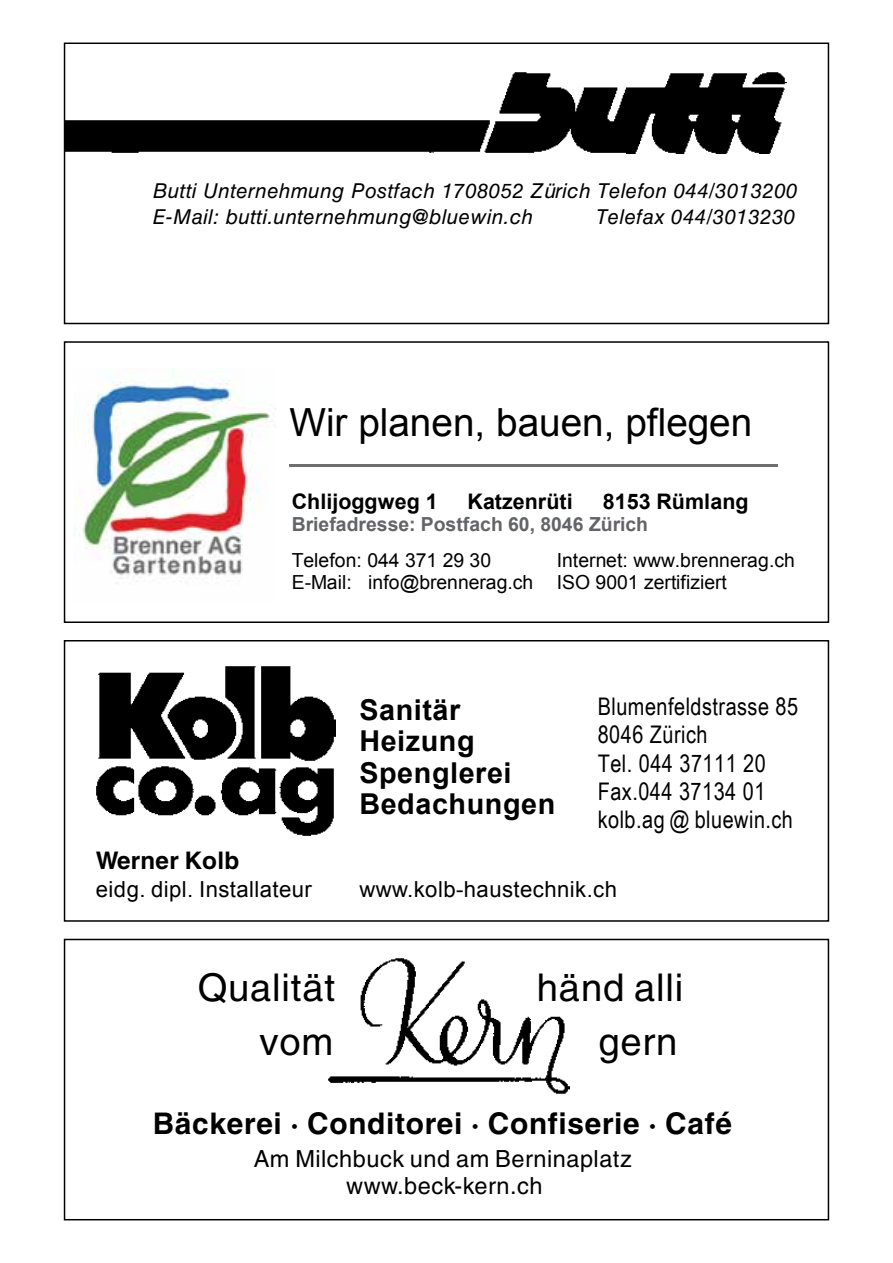
<style>
.page{position:relative;width:893px;height:1263px;background:#fff}
.page>*{position:absolute;margin:0;border:0;box-sizing:border-box;transform-origin:0 0}
.t1{font:38.7px "Arial";color:#000}
.t2{font:38.25px/54.4px "Helvetica LT Std";letter-spacing:.02em;color:#000;text-align:right}
.t3{font:700 29.85px "Helvetica LT Std";letter-spacing:.025em;color:#000}
.t4{font:700 28.8px/31.3px "Arial";letter-spacing:.02em;color:#000}
.t5{font:24.3px/28.2px "Arial Narrow";letter-spacing:.02em;color:#000}
.t6{font:700 24.3px "Helvetica LT Std";letter-spacing:.01em;color:#000}
.t7{font:23.55px/27.2px "Helvetica LT Std";letter-spacing:.02em;color:#000;text-align:center}
.t8{font:22.2px "Arial";letter-spacing:.02em;color:#000}
.t9{font:700 21.45px "Arial";color:#000}
.t10{font:italic 20.55px/25.8px "Helvetica LT Std";letter-spacing:.02em;color:#000}
.t11{font:19.35px/22.2px "Arial";color:#000}
.t12{font:700 19.35px "Arial";color:#636467}
</style>
<div class="page">
<img style="left:67px;top:72px;width:720px;height:81px">
<div style="left:64px;top:43px;width:765px;height:281px;border:2px solid #000"></div>
<hr style="left:289px;top:464px;width:489px;height:2px;background:#6d6f71">
<img style="left:74px;top:369px;width:198px;height:213px">
<div style="left:64px;top:341px;width:765px;height:282px;border:2px solid #000"></div>
<img style="left:96px;top:666px;width:239px;height:170px">
<div style="left:64px;top:640px;width:765px;height:282px;border:2px solid #000"></div>
<img style="left:328px;top:958px;width:241px;height:136px">
<div style="left:64px;top:939px;width:765px;height:281px;border:2px solid #000"></div>
<p class="t10" style="left:153px;top:178px;width:646px">Butti Unternehmung Postfach 1708052 Zürich Telefon 044/3013200<br>E-Mail: butti.unternehmung@bluewin.ch</p>
<p class="t10" style="left:596px;top:204px;width:201px">Telefax 044/3013230</p>
<h1 class="t1" style="left:289px;top:397px;width:465px">Wir planen, bauen, pflegen</h1>
<p class="t9" style="left:292px;top:487px;width:147px">Chlijoggweg 1</p>
<p class="t9" style="left:468px;top:487px;width:107px">Katzenrüti</p>
<p class="t9" style="left:603px;top:487px;width:147px">8153 Rümlang</p>
<p class="t12" style="left:292px;top:512px;width:358px">Briefadresse: Postfach 60, 8046 Zürich</p>
<p class="t11" style="left:292px;top:549px;width:201px">Telefon: 044 371 29 30</p>
<p class="t11" style="left:292px;top:549px;width:505px;text-indent:265px">Internet: www.brennerag.ch<br>E-Mail: info@brennerag.ch ISO 9001 zertifiziert</p>
<p class="t6" style="left:96px;top:845px;width:145px">Werner Kolb</p>
<p class="t8" style="left:96px;top:874px;width:218px">eidg. dipl. Installateur</p>
<h3 class="t4" style="left:359px;top:695px;width:197px">Sanitär<br>Heizung<br>Spenglerei<br>Bedachungen</h3>
<p class="t5" style="left:598px;top:691px;width:202px">Blumenfeldstrasse 85<br>8046 Zürich<br>Tel. 044 37111 20<br>Fax.044 37134 01 kolb.ag @ bluewin.ch</p>
<p class="t8" style="left:359px;top:874px;width:259px">www.kolb-haustechnik.ch</p>
<h2 class="t2" style="left:198px;top:960px;width:139px">Qualität vom</h2>
<h2 class="t2" style="left:537px;top:960px;width:148px">händ alli gern</h2>
<h3 class="t3" style="left:153px;top:1105px;width:581px">Bäckerei · Conditorei · Confiserie · Café</h3>
<p class="t7" style="left:254px;top:1145px;width:380px">Am Milchbuck und am Berninaplatz www.beck-kern.ch</p>
</div>
